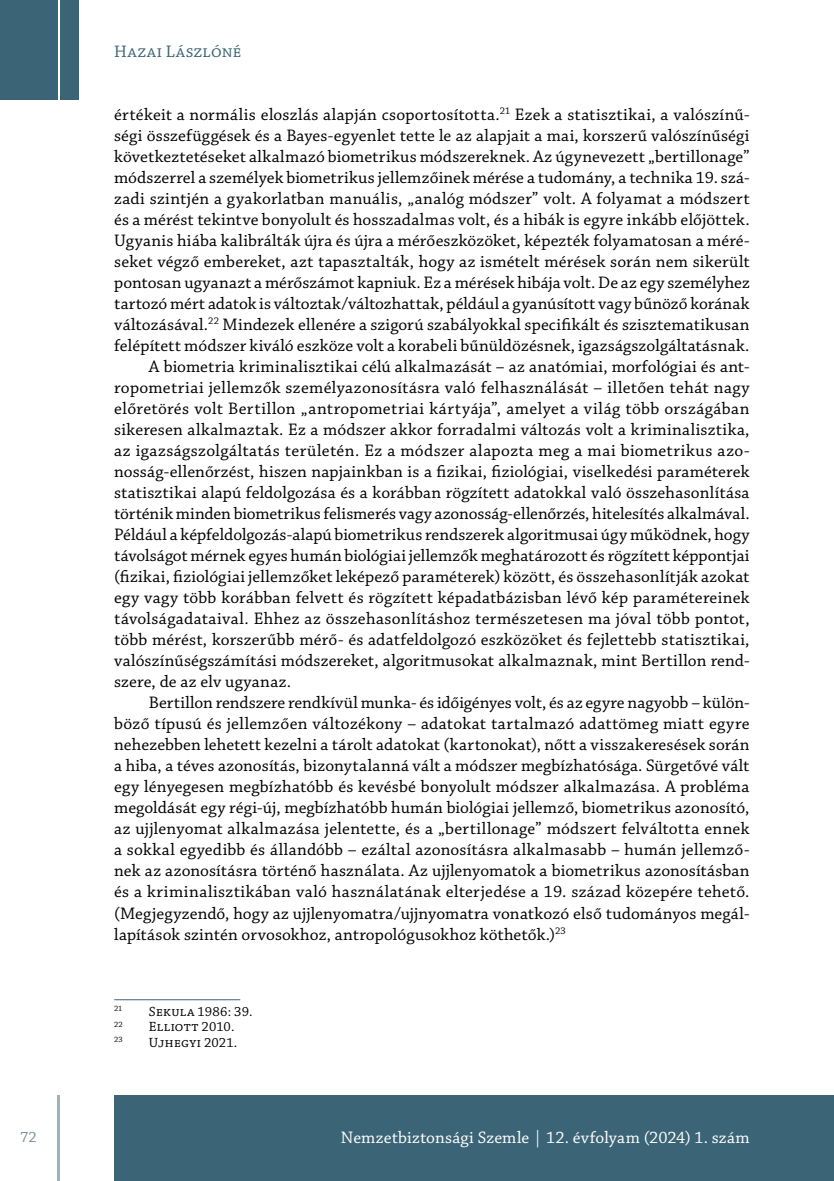
<style>
.page{position:relative;width:834px;height:1181px;background:#fff}
.page>*{position:absolute;margin:0;border:0;box-sizing:border-box;transform-origin:0 0}
.t1{font:17.5px "Chaparral Pro";letter-spacing:.01em;color:#000}
.t2{font:17.5px "Chaparral Pro";letter-spacing:.03em;color:#000}
.t3{font:17.5px "Chaparral Pro";color:#fff}
.t4{font:17.5px "Chaparral Pro";letter-spacing:.03em;color:#3b6476}
.t5{font:15.75px "Chaparral Pro";color:#778c9b}
.t6{font:14px "Chaparral Pro";letter-spacing:.015em;color:#000}
.t7{font:8.22px "Chaparral Pro";color:#000}
</style>
<div class="page">
<hr style="left:57px;top:1095px;width:3px;height:86px;background:#3b6476">
<div style="left:114px;top:1095px;width:719px;height:86px;background:#3b6476"></div>
<div style="left:0;top:0;width:57px;height:99px;background:#3b6476"></div>
<div style="left:60px;top:0;width:18px;height:99px;background:#3b6476"></div>
<hr style="left:114px;top:999px;width:126px;height:1px;background:#3b6476">
<p class="t4" style="left:114px;top:42px;width:129px">Hazai Lászlóné</p>
<p class="t1" style="left:114px;top:105px;width:636px">értékeit a normális eloszlás alapján csoportosította.<sup>21</sup> Ezek a statisztikai, a valószínű-</p>
<p class="t1" style="left:114px;top:126px;width:636px">ségi összefüggések és a Bayes-egyenlet tette le az alapjait a mai, korszerű valószínűségi</p>
<p class="t1" style="left:114px;top:147px;width:636px">következtetéseket alkalmazó biometrikus módszereknek. Az úgynevezett „bertillonage”</p>
<p class="t1" style="left:114px;top:168px;width:636px">módszerrel a személyek biometrikus jellemzőinek mérése a tudomány, a technika 19. szá-</p>
<p class="t1" style="left:114px;top:189px;width:637px">zadi szintjén a gyakorlatban manuális, „analóg módszer” volt. A folyamat a módszert</p>
<p class="t1" style="left:114px;top:210px;width:636px">és a mérést tekintve bonyolult és hosszadalmas volt, és a hibák is egyre inkább előjöttek.</p>
<p class="t1" style="left:114px;top:231px;width:636px">Ugyanis hiába kalibrálták újra és újra a mérőeszközöket, képezték folyamatosan a méré-</p>
<p class="t1" style="left:114px;top:252px;width:637px">seket végző embereket, azt tapasztalták, hogy az ismételt mérések során nem sikerült</p>
<p class="t1" style="left:114px;top:273px;width:637px">pontosan ugyanazt a mérőszámot kapniuk. Ez a mérések hibája volt. De az egy személyhez</p>
<p class="t1" style="left:114px;top:294px;width:636px">tartozó mért adatok is változtak/változhattak, például a gyanúsított vagy bűnöző korának</p>
<p class="t1" style="left:114px;top:315px;width:636px">változásával.<sup>22</sup> Mindezek ellenére a szigorú szabályokkal specifikált és szisztematikusan</p>
<p class="t1" style="left:114px;top:336px;width:636px">felépített módszer kiváló eszköze volt a korabeli bűnüldözésnek, igazságszolgáltatásnak.</p>
<p class="t1" style="left:149px;top:357px;width:602px">A biometria kriminalisztikai célú alkalmazását – az anatómiai, morfológiai és ant-</p>
<p class="t1" style="left:114px;top:378px;width:637px">ropometriai jellemzők személyazonosításra való felhasználását – illetően tehát nagy</p>
<p class="t1" style="left:114px;top:399px;width:636px">előretörés volt Bertillon „antropometriai kártyája”, amelyet a világ több országában</p>
<p class="t1" style="left:114px;top:420px;width:636px">sikeresen alkalmaztak. Ez a módszer akkor forradalmi változás volt a kriminalisztika,</p>
<p class="t1" style="left:114px;top:441px;width:636px">az igazságszolgáltatás területén. Ez a módszer alapozta meg a mai biometrikus azo-</p>
<p class="t1" style="left:114px;top:462px;width:636px">nosság-ellenőrzést, hiszen napjainkban is a fizikai, fiziológiai, viselkedési paraméterek</p>
<p class="t1" style="left:114px;top:483px;width:636px">statisztikai alapú feldolgozása és a korábban rögzített adatokkal való összehasonlítása</p>
<p class="t1" style="left:114px;top:504px;width:637px">történik minden biometrikus felismerés vagy azonosság-ellenőrzés, hitelesítés alkalmával.</p>
<p class="t1" style="left:114px;top:525px;width:637px">Például a képfeldolgozás-alapú biometrikus rendszerek algoritmusai úgy működnek, hogy</p>
<p class="t1" style="left:114px;top:546px;width:636px">távolságot mérnek egyes humán biológiai jellemzők meghatározott és rögzített képpontjai</p>
<p class="t1" style="left:114px;top:567px;width:636px">(fizikai, fiziológiai jellemzőket leképező paraméterek) között, és összehasonlítják azokat</p>
<p class="t1" style="left:114px;top:588px;width:636px">egy vagy több korábban felvett és rögzített képadatbázisban lévő kép paramétereinek</p>
<p class="t1" style="left:114px;top:609px;width:636px">távolságadataival. Ehhez az összehasonlításhoz természetesen ma jóval több pontot,</p>
<p class="t1" style="left:114px;top:630px;width:636px">több mérést, korszerűbb mérő- és adatfeldolgozó eszközöket és fejlettebb statisztikai,</p>
<p class="t1" style="left:114px;top:651px;width:636px">valószínűségszámítási módszereket, algoritmusokat alkalmaznak, mint Bertillon rend-</p>
<p class="t1" style="left:114px;top:672px;width:178px">szere, de az elv ugyanaz.</p>
<p class="t1" style="left:149px;top:693px;width:602px">Bertillon rendszere rendkívül munka- és időigényes volt, és az egyre nagyobb – külön-</p>
<p class="t2" style="left:114px;top:714px;width:637px">böző típusú és jellemzően változékony – adatokat tartalmazó adattömeg miatt egyre</p>
<p class="t1" style="left:114px;top:735px;width:637px">nehezebben lehetett kezelni a tárolt adatokat (kartonokat), nőtt a visszakeresések során</p>
<p class="t1" style="left:114px;top:756px;width:636px">a hiba, a téves azonosítás, bizonytalanná vált a módszer megbízhatósága. Sürgetővé vált</p>
<p class="t1" style="left:114px;top:777px;width:636px">egy lényegesen megbízhatóbb és kevésbé bonyolult módszer alkalmazása. A probléma</p>
<p class="t1" style="left:114px;top:798px;width:636px">megoldását egy régi-új, megbízhatóbb humán biológiai jellemző, biometrikus azonosító,</p>
<p class="t1" style="left:114px;top:819px;width:636px">az ujjlenyomat alkalmazása jelentette, és a „bertillonage” módszert felváltotta ennek</p>
<p class="t1" style="left:114px;top:840px;width:636px">a sokkal egyedibb és állandóbb – ezáltal azonosításra alkalmasabb – humán jellemző-</p>
<p class="t1" style="left:114px;top:861px;width:636px">nek az azonosításra történő használata. Az ujjlenyomatok a biometrikus azonosításban</p>
<p class="t1" style="left:114px;top:882px;width:636px">és a kriminalisztikában való használatának elterjedése a 19. század közepére tehető.</p>
<p class="t1" style="left:114px;top:903px;width:636px">(Megjegyzendő, hogy az ujjlenyomatra/ujjnyomatra vonatkozó első tudományos megál-</p>
<p class="t1" style="left:114px;top:924px;width:453px">lapítások szintén orvosokhoz, antropológusokhoz köthetők.)<sup>23</sup></p>
<p class="t7" style="left:114px;top:1003px;width:10px">21</p>
<p class="t6" style="left:149px;top:1003px;width:105px">Sekula 1986: 39.</p>
<p class="t7" style="left:114px;top:1019px;width:10px">22</p>
<p class="t6" style="left:149px;top:1019px;width:87px">Elliott 2010.</p>
<p class="t7" style="left:114px;top:1035px;width:10px">23</p>
<p class="t6" style="left:149px;top:1035px;width:90px">Ujhegyi 2021.</p>
<p class="t5" style="left:20px;top:1128px;width:18px">72</p>
<p class="t3" style="left:341px;top:1127px;width:410px">Nemzetbiztonsági Szemle | 12. évfolyam (2024) 1. szám</p>
</div>
